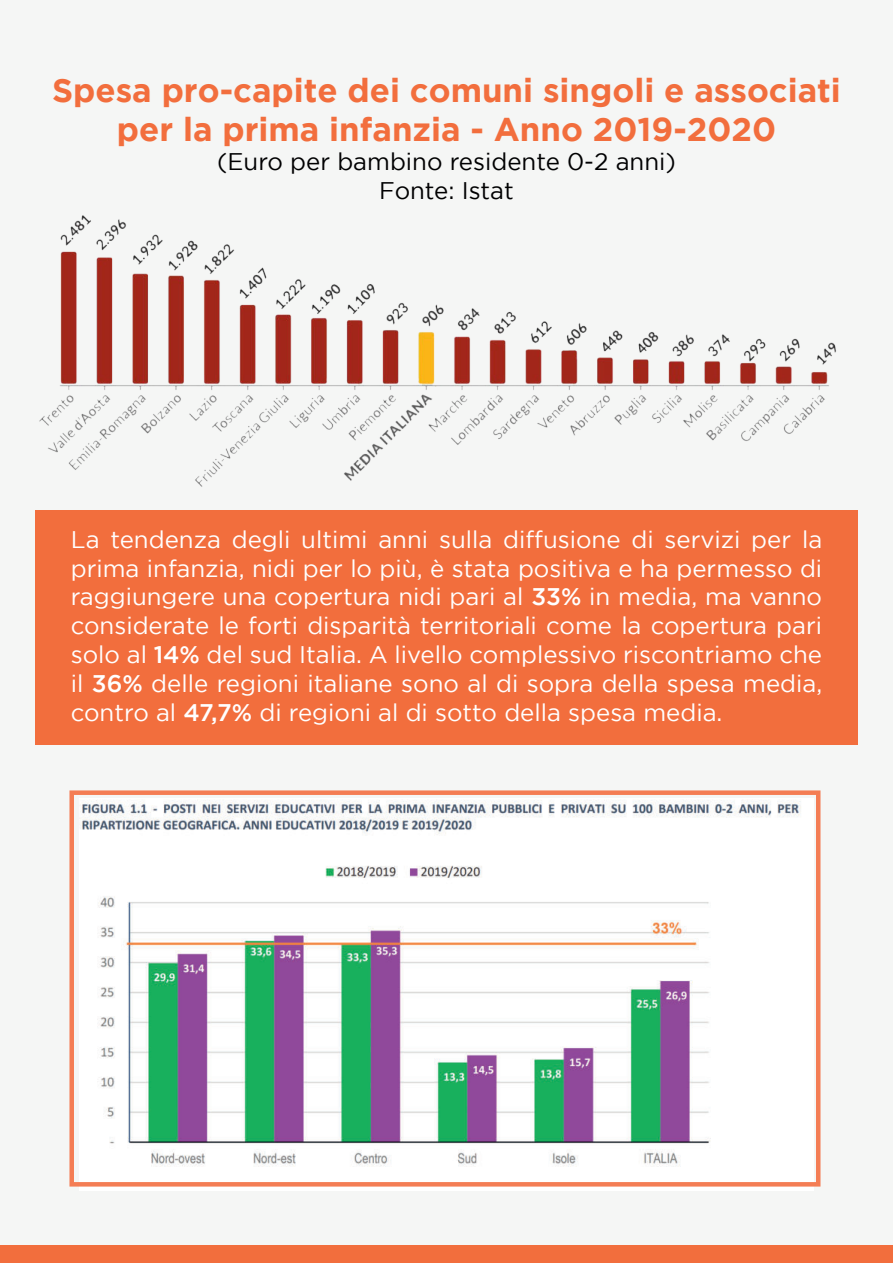
<style>
.page{position:relative;width:893px;height:1263px;background:#f5f6f5}
.page>*{position:absolute;margin:0;border:0;box-sizing:border-box;transform-origin:0 0}
.t1{font:700 33px/39.6px "Gotham";color:#f26e3d;text-align:center}
.t2{font:24px/28.8px "Gotham";color:#fff;text-align:justify}
.t3{font:24px/28.8px "Gotham";color:#000001;text-align:center}
.s1{font-weight:500}
</style>
<div class="page">
<img style="left:39px;top:215px;width:797px;height:272px">
<img style="left:80px;top:803px;width:733px;height:384px">
<div style="left:69px;top:790px;width:751px;height:396px;border:4px solid #f47d54"></div>
<div style="left:0;top:1245px;width:893px;height:18px;background:#f26e3d"></div>
<div style="left:35px;top:510px;width:823px;height:235px;background:#f26e3d"></div>
<h1 class="t1" style="left:52px;top:72px;width:790px">Spesa pro-capite dei comuni singoli e associati per la prima infanzia - Anno 2019-2020</h1>
<p class="t3" style="left:217px;top:149px;width:460px">(Euro per bambino residente 0-2 anni)<br>Fonte: Istat</p>
<p class="t2" style="left:71px;top:526px;width:753px">La tendenza degli ultimi anni sulla diffusione di servizi per la prima infanzia, nidi per lo più, è stata positiva e ha permesso di raggiungere una copertura nidi pari al <span class="s1">33%</span> in media, ma vanno considerate le forti disparità territoriali come la copertura pari solo al <span class="s1">14%</span> del sud Italia. A livello complessivo riscontriamo che il <span class="s1">36%</span> delle regioni italiane sono al di sopra della spesa media, contro al <span class="s1">47,7%</span> di regioni al di sotto della spesa media.</p>
</div>
